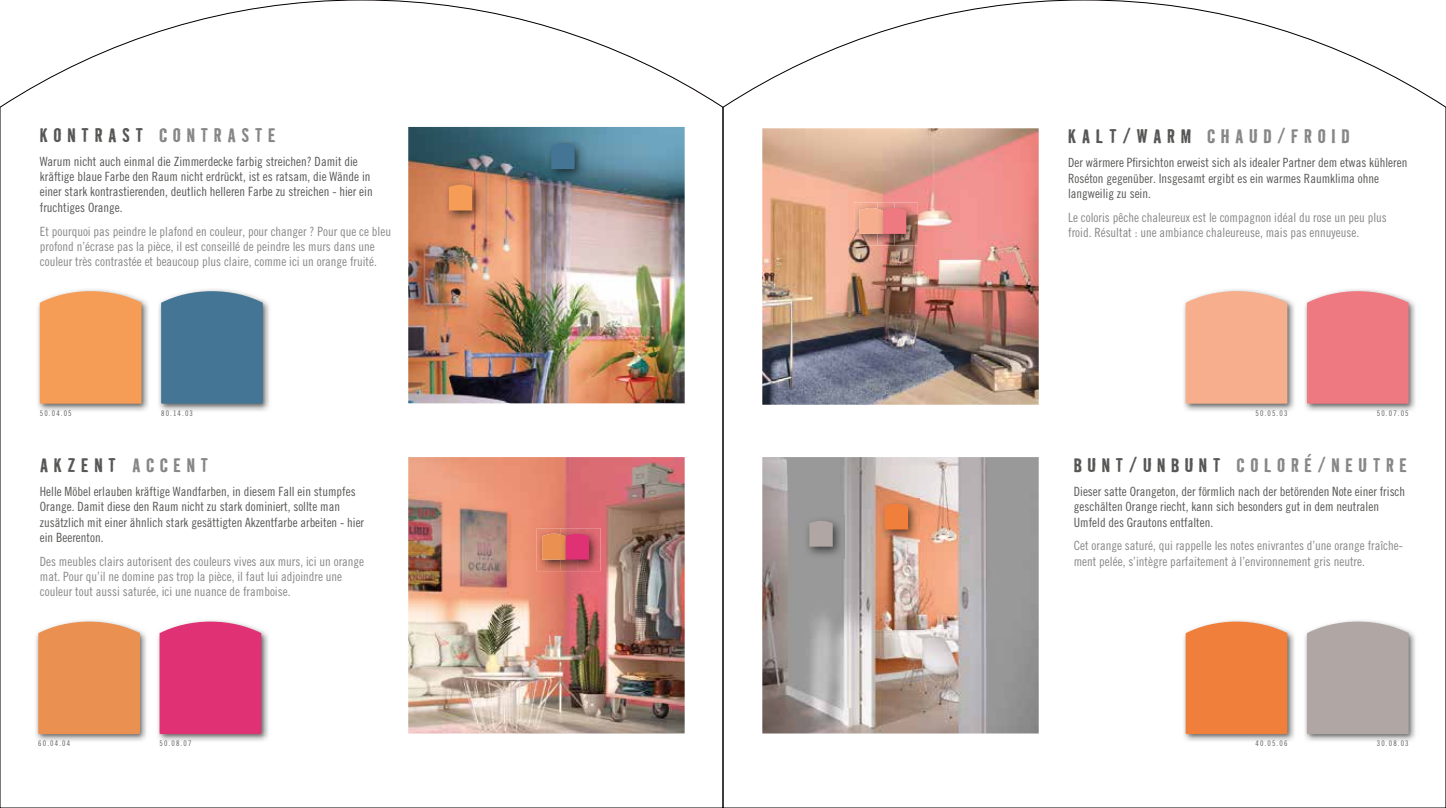
<style>
.page{position:relative;width:1446px;height:808px;background:#fff}
.page>*{position:absolute;margin:0;border:0;box-sizing:border-box;transform-origin:0 0}
.t1{font:700 18px "Bad House Hornbach";letter-spacing:.3em;color:#878787}
.t2{font:700 18px "Bad House Hornbach";letter-spacing:.3em;color:#575756}
.t3{font:12.75px/15.3px "Trade Gothic Hornbach Cn 18";color:#575756}
.t4{font:12.75px/15.3px "Trade Gothic Hornbach Cn 18";color:#878787}
.t5{font:7.65px "Trade Gothic Hornbach Cn 18";letter-spacing:.15em;color:#5d5a58}
.s1{color:#575756}
.s2{color:#878787}
</style>
<div class="page">
<img style="left:0;top:0;width:723px;height:808px">
<svg style="left:723px;top:0;width:723px;height:808px"></svg>
<h1 class="t1" style="left:40px;top:123px;width:237px"><span class="s1">KONTRAST</span> CONTRASTE</h1>
<p class="t3" style="left:40px;top:153px;width:334px">Warum nicht auch einmal die Zimmerdecke farbig streichen? Damit die kräftige blaue Farbe den Raum nicht erdrückt, ist es ratsam, die Wände in einer stark kontrastierenden, deutlich helleren Farbe zu streichen - hier ein fruchtiges Orange.</p>
<p class="t4" style="left:40px;top:223px;width:353px">Et pourquoi pas peindre le plafond en couleur, pour changer ? Pour que ce bleu profond n’écrase pas la pièce, il est conseillé de peindre les murs dans une couleur très contrastée et beaucoup plus claire, comme ici un orange fruité.</p>
<h1 class="t1" style="left:1068px;top:125px;width:283px"><span class="s1">KALT/WARM</span> CHAUD/FROID</h1>
<p class="t3" style="left:1068px;top:155px;width:341px">Der wärmere Pfirsichton erweist sich als idealer Partner dem etwas kühleren<br>Roséton gegenüber. Insgesamt ergibt es ein warmes Raumklima ohne langweilig zu sein.</p>
<p class="t4" style="left:1068px;top:209px;width:320px">Le coloris pêche chaleureux est le compagnon idéal du rose un peu plus froid. Résultat : une ambiance chaleureuse, mais pas ennuyeuse.</p>
<p class="t5" style="left:40px;top:409px;width:33px">50.04.05</p>
<p class="t5" style="left:161px;top:409px;width:33px">80.14.03</p>
<p class="t5" style="left:1255px;top:409px;width:33px">50.05.03</p>
<p class="t5" style="left:1377px;top:409px;width:33px">50.07.05</p>
<h1 class="t2" style="left:40px;top:453px;width:170px">AKZENT <span class="s2">ACCENT</span></h1>
<p class="t3" style="left:40px;top:484px;width:326px">Helle Möbel erlauben kräftige Wandfarben, in diesem Fall ein stumpfes Orange. Damit diese den Raum nicht zu stark dominiert, sollte man zusätzlich mit einer ähnlich stark gesättigten Akzentfarbe arbeiten - hier ein Beerenton.</p>
<p class="t4" style="left:40px;top:553px;width:326px">Des meubles clairs autorisent des couleurs vives aux murs, ici un orange mat. Pour qu’il ne domine pas trop la pièce, il faut lui adjoindre une couleur tout aussi saturée, ici une nuance de framboise.</p>
<h1 class="t1" style="left:1074px;top:453px;width:335px"><span class="s1">BUNT/UNBUNT</span> COLORÉ/NEUTRE</h1>
<p class="t3" style="left:1074px;top:484px;width:333px">Dieser satte Orangeton, der förmlich nach der betörenden Note einer frisch geschälten Orange riecht, kann sich besonders gut in dem neutralen<br>Umfeld des Grautons entfalten.</p>
<p class="t4" style="left:1074px;top:538px;width:331px">Cet orange saturé, qui rappelle les notes enivrantes d’une orange fraîche&shy;ment pelée, s’intègre parfaitement à l’environnement gris neutre.</p>
<p class="t5" style="left:38px;top:739px;width:33px">60.04.04</p>
<p class="t5" style="left:160px;top:739px;width:33px">50.08.07</p>
<p class="t5" style="left:1255px;top:739px;width:33px">40.05.06</p>
<p class="t5" style="left:1377px;top:739px;width:33px">30.08.03</p>
</div>
